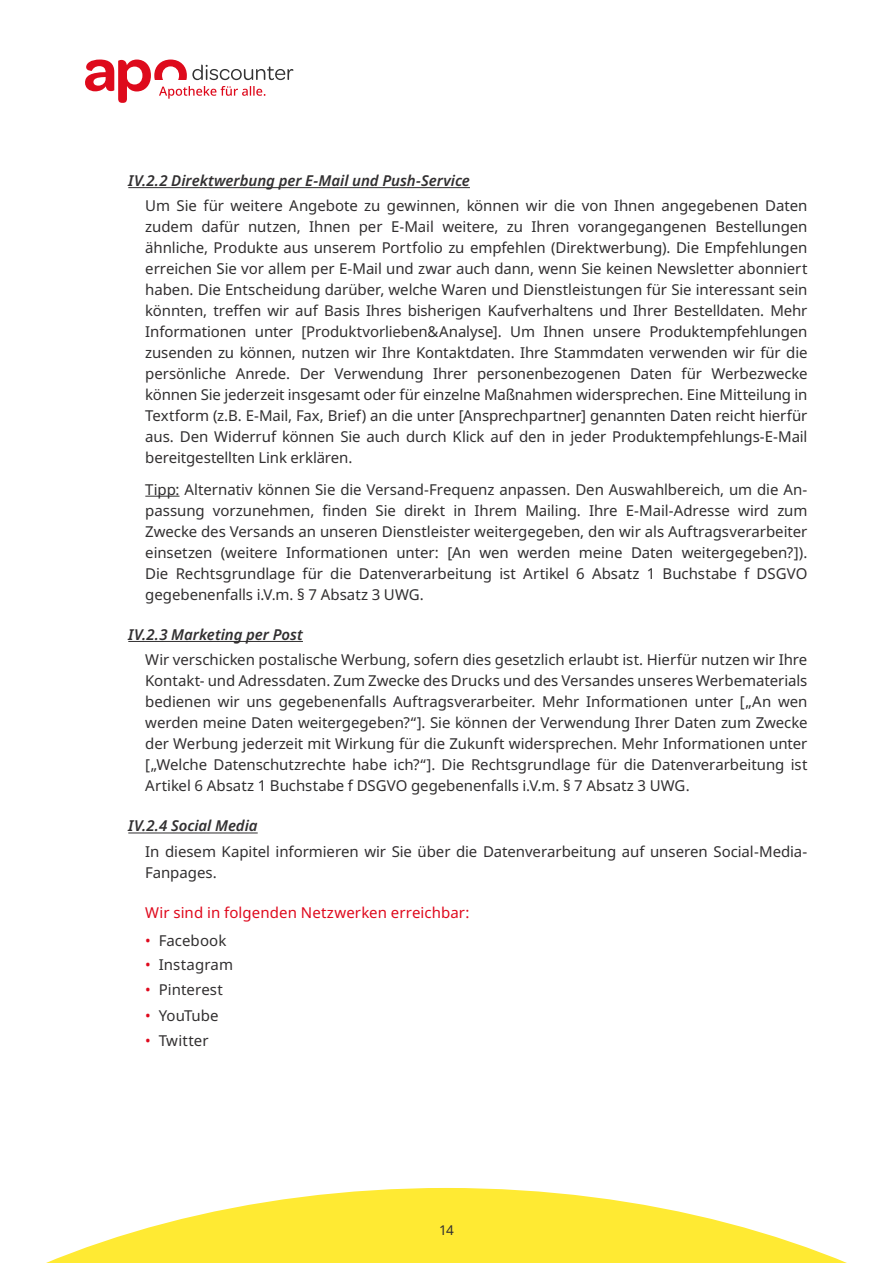
<style>
.page{position:relative;width:893px;height:1263px;background:#fff}
.page>*{position:absolute;margin:0;border:0;box-sizing:border-box;transform-origin:0 0}
.t1{font:15px/21px "Noto Sans";letter-spacing:-.005em;color:#312f30;text-align:justify}
.t2{font:italic 600 15px "Noto Sans";color:#312f30}
.t3{font:15px "Noto Sans";letter-spacing:.005em;color:#df091d}
.t4{font:13.5px "Noto Sans";color:#312f30}
.s1{color:#df091d}
</style>
<div class="page">
<svg style="left:46px;top:1188px;width:801px;height:75px;fill:#ffea33"></svg>
<svg style="left:85px;top:60px;width:208px;height:43px"></svg>
<hr style="left:128px;top:187px;width:342px;height:1px;background:#312f30">
<hr style="left:145px;top:496px;width:35px;height:1px;background:#312f30">
<hr style="left:128px;top:641px;width:175px;height:1px;background:#312f30">
<hr style="left:128px;top:832px;width:130px;height:1px;background:#312f30">
<p class="t2" style="left:128px;top:170px;width:343px">IV.2.2 Direktwerbung per E-Mail und Push-Service</p>
<p class="t1" style="left:145px;top:196px;width:664px">Um Sie für weitere Angebote zu gewinnen, können wir die von Ihnen angegebenen Daten zudem dafür nutzen, Ihnen per E-Mail weitere, zu Ihren vorangegangenen Bestellungen ähnliche, Produkte aus unserem Portfolio zu empfehlen (Direktwerbung). Die Empfehlungen erreichen Sie vor allem per E-Mail und zwar auch dann, wenn Sie keinen Newsletter abonniert haben. Die Entscheidung darüber, welche Waren und Dienstleistungen für Sie interessant sein könnten, treffen wir auf Basis Ihres bisherigen Kaufverhaltens und Ihrer Bestelldaten. Mehr Informationen unter [Produktvorlieben&amp;Analyse]. Um Ihnen unsere Produktempfehlungen zusenden zu können, nutzen wir Ihre Kontaktdaten. Ihre Stammdaten verwenden wir für die persönliche Anrede. Der Verwendung Ihrer personenbezogenen Daten für Werbezwecke können Sie jederzeit insgesamt oder für einzelne Maßnahmen widersprechen. Eine Mitteilung in Textform (z.B. E-Mail, Fax, Brief) an die unter [Ansprechpartner] genannten Daten reicht hierfür aus. Den Widerruf können Sie auch durch Klick auf den in jeder Produktempfehlungs-E-Mail bereitgestellten Link erklären.</p>
<p class="t1" style="left:145px;top:479px;width:664px">Tipp: Alternativ können Sie die Versand-Frequenz anpassen. Den Auswahlbereich, um die An&shy;passung vorzunehmen, finden Sie direkt in Ihrem Mailing. Ihre E-Mail-Adresse wird zum Zwecke des Versands an unseren Dienstleister weitergegeben, den wir als Auftragsverarbeiter einsetzen (weitere Informationen unter: [An wen werden meine Daten weitergegeben?]).<br>Die Rechtsgrundlage für die Datenverarbeitung ist Artikel 6 Absatz 1 Buchstabe f DSGVO gegebenenfalls i.V.m. § 7 Absatz 3 UWG.</p>
<p class="t2" style="left:128px;top:624px;width:176px">IV.2.3 Marketing per Post</p>
<p class="t1" style="left:145px;top:650px;width:664px">Wir verschicken postalische Werbung, sofern dies gesetzlich erlaubt ist. Hierfür nutzen wir Ihre Kontakt- und Adressdaten. Zum Zwecke des Drucks und des Versandes unseres Werbematerials bedienen wir uns gegebenenfalls Auftragsverarbeiter. Mehr Informationen unter [„An wen werden meine Daten weitergegeben?“]. Sie können der Verwendung Ihrer Daten zum Zwecke der Werbung jederzeit mit Wirkung für die Zukunft widersprechen. Mehr Informationen unter [„Welche Datenschutzrechte habe ich?“]. Die Rechtsgrundlage für die Datenverarbeitung ist Artikel 6 Absatz 1 Buchstabe f DSGVO gegebenenfalls i.V.m. § 7 Absatz 3 UWG.</p>
<p class="t2" style="left:128px;top:815px;width:131px">IV.2.4 Social Media</p>
<p class="t1" style="left:145px;top:841px;width:664px">In diesem Kapitel informieren wir Sie über die Datenverarbeitung auf unseren Social-Media-<br>Fanpages.</p>
<p class="t3" style="left:145px;top:902px;width:326px">Wir sind in folgenden Netzwerken erreichbar:</p>
<p class="t1" style="left:145px;top:930px;width:83px"><span class="s1">•</span> Facebook</p>
<p class="t1" style="left:145px;top:954px;width:89px"><span class="s1">•</span> Instagram</p>
<p class="t1" style="left:145px;top:980px;width:79px"><span class="s1">•</span> Pinterest</p>
<p class="t1" style="left:145px;top:1005px;width:75px"><span class="s1">•</span> YouTube</p>
<p class="t1" style="left:145px;top:1030px;width:65px"><span class="s1">•</span> Twitter</p>
<p class="t4" style="left:439px;top:1220px;width:16px">14</p>
</div>
